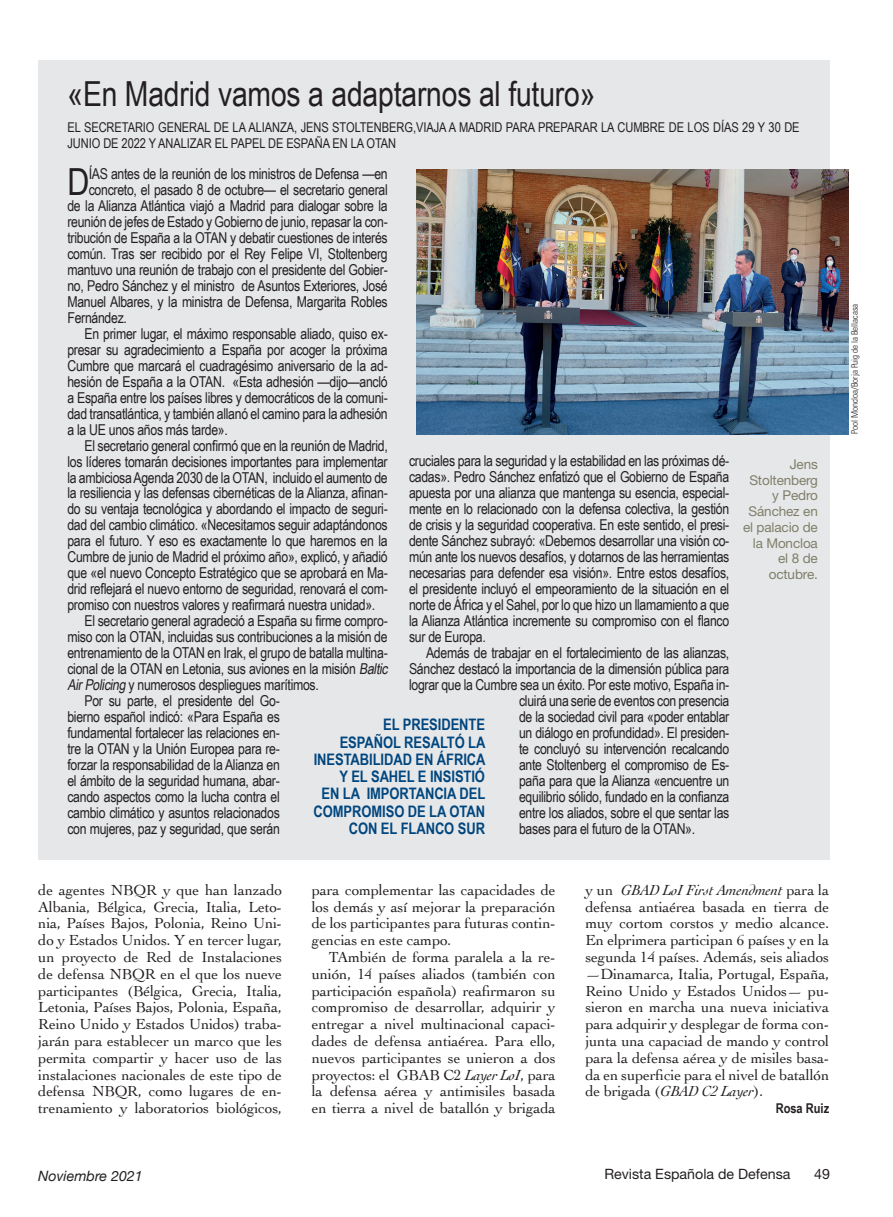
<style>
.page{position:relative;width:893px;height:1217px;background:#fff}
.page>*{position:absolute;margin:0;border:0;box-sizing:border-box;transform-origin:0 0}
.Texto_apoyo{font:37.35px "Arial Narrow";color:#231f20}
.Texto_apoyo-2{font:34.5px "Arial Narrow";letter-spacing:-.005em;color:#231f20}
.Texto_apoyo-3{font:700 15.9px/17.2px "Arial Narrow";letter-spacing:-.005em;color:#00467e;text-align:right}
.Texto_general{font:15.3px/16.8px "Cochin";letter-spacing:-.01em;color:#231f20;text-align:justify}
.Texto_apoyo-4{font:15px/15.9px "Arial Narrow";letter-spacing:-.02em;color:#231f20;text-align:justify}
.t1{font:14.25px "Helvetica Neue";color:#231f20}
.t2{font:italic 14.25px "Helvetica Neue";color:#231f20}
.Texto_apoyo-5{font:13.5px/15.9px "Arial Narrow";letter-spacing:-.005em;color:#231f20}
.Pie_de_foto{font:13.5px/15.8px "Helvetica Neue";letter-spacing:-.01em;color:#7f7f69;text-align:right}
.Firma{font:700 13.5px "Arial Narrow";color:#231f20}
.Crédito_foto{font:300 condensed 9px "Univers";letter-spacing:-.005em;color:#231f20}
.s1{font-style:italic}
</style>
<div class="page">
<div style="left:38px;top:60px;width:792px;height:800px;background:#e6e7e9"></div>
<img style="left:417px;top:170px;width:432px;height:264px">
<p class="Texto_apoyo-2" style="left:67px;top:68px;width:529px">«En Madrid vamos a adaptarnos al futuro»</p>
<p class="Texto_apoyo-5" style="left:67px;top:119px;width:734px">EL SECRETARIO GENERAL DE LA ALIANZA, JENS STOLTENBERG,VIAJA A MADRID PARA PREPARAR LA CUMBRE DE LOS DÍAS 29 Y 30 DE<br>JUNIO DE 2022 Y ANALIZAR EL PAPEL DE ESPAÑA EN LA OTAN</p>
<p class="Texto_apoyo" style="left:67px;top:154px;width:24px">D</p>
<p class="Texto_apoyo-4" style="left:89px;top:165px;width:300px">ÍAS antes de la reunión de los ministros de Defensa —en</p>
<p class="Texto_apoyo-4" style="left:89px;top:181px;width:300px">concreto, el pasado 8 de octubre— el secretario general</p>
<p class="Texto_apoyo-4" style="left:67px;top:197px;width:322px">de la Alianza Atlántica viajó a Madrid para dialogar sobre la</p>
<p class="Texto_apoyo-4" style="left:67px;top:213px;width:322px">reunión de jefes de Estado y Gobierno de junio, repasar la con-</p>
<p class="Texto_apoyo-4" style="left:67px;top:229px;width:322px">tribución de España a la OTAN y debatir cuestiones de interés</p>
<p class="Texto_apoyo-4" style="left:67px;top:245px;width:322px">común. Tras ser recibido por el Rey Felipe VI, Stoltenberg</p>
<p class="Texto_apoyo-4" style="left:67px;top:261px;width:322px">mantuvo una reunión de trabajo con el presidente del Gobier-</p>
<p class="Texto_apoyo-4" style="left:67px;top:277px;width:322px">no, Pedro Sánchez y el ministro de Asuntos Exteriores, José</p>
<p class="Texto_apoyo-4" style="left:67px;top:293px;width:322px">Manuel Albares, y la ministra de Defensa, Margarita Robles</p>
<p class="Texto_apoyo-4" style="left:67px;top:309px;width:61px">Fernández.</p>
<p class="Texto_apoyo-4" style="left:67px;top:325px;width:322px;text-indent:17px">En primer lugar, el máximo responsable aliado, quiso ex&shy;presar su agradecimiento a España por acoger la próxima Cumbre que marcará el cuadragésimo aniversario de la ad&shy;hesión de España a la OTAN. «Esta adhesión —dijo—ancló a España entre los países libres y democráticos de la comuni&shy;dad transatlántica, y también allanó el camino para la adhesión a la UE unos años más tarde».</p>
<p class="Texto_apoyo-4" style="left:67px;top:436px;width:322px;text-indent:17px">El secretario general confirmó que en la reunión de Madrid, los líderes tomarán decisiones importantes para implementar la ambiciosa Agenda 2030 de la OTAN, incluido el aumento de la resiliencia y las defensas cibernéticas de la Alianza, afinan&shy;do su ventaja tecnológica y abordando el impacto de seguri&shy;dad del cambio climático. «Necesitamos seguir adaptándonos para el futuro. Y eso es exactamente lo que haremos en la Cumbre de junio de Madrid el próximo año», explicó, y añadió que «el nuevo Concepto Estratégico que se aprobará en Ma&shy;drid reflejará el nuevo entorno de seguridad, renovará el com&shy;promiso con nuestros valores y reafirmará nuestra unidad».</p>
<p class="Texto_apoyo-4" style="left:67px;top:612px;width:325px;text-align:left;text-indent:17px">El secretario general agradeció a España su firme compro&shy;miso con la OTAN, incluidas sus contribuciones a la misión de entrenamiento de la OTAN en Irak, el grupo de batalla multina&shy;cional de la OTAN en Letonia, sus aviones en la misión <span class="s1">Baltic AirPolicing</span>y numerosos despliegues marítimos.</p>
<p class="Texto_apoyo-4" style="left:67px;top:692px;width:214px;text-indent:17px">Por su parte, el presidente del Go&shy;bierno español indicó: «Para España es fundamental fortalecer las relaciones en&shy;tre la OTAN y la Unión Europea para re&shy;forzar la responsabilidad de la Alianza en el ámbito de la seguridad humana, abar&shy;cando aspectos como la lucha contra el cambio climático y asuntos relacionados con mujeres, paz y seguridad, que serán</p>
<p class="Texto_apoyo-4" style="left:409px;top:452px;width:322px">cruciales para la seguridad y la estabilidad en las próximas dé&shy;cadas». Pedro Sánchez enfatizó que el Gobierno de España apuesta por una alianza que mantenga su esencia, especial&shy;mente en lo relacionado con la defensa colectiva, la gestión de crisis y la seguridad cooperativa. En este sentido, el presi&shy;dente Sánchez subrayó: «Debemos desarrollar una visión co&shy;mún ante los nuevos desafíos, y dotarnos de las herramientas necesarias para defender esa visión». Entre estos desafíos, el presidente incluyó el empeoramiento de la situación en el norte de África y el Sahel, por lo que hizo un llamamiento a que la Alianza Atlántica incremente su compromiso con el flanco sur de Europa.</p>
<p class="Texto_apoyo-4" style="left:426px;top:644px;width:305px">Además de trabajar en el fortalecimiento de las alianzas,</p>
<p class="Texto_apoyo-4" style="left:409px;top:660px;width:322px">Sánchez destacó la importancia de la dimensión pública para</p>
<p class="Texto_apoyo-4" style="left:409px;top:676px;width:322px">lograr que la Cumbre sea un éxito. Por este motivo, España in-</p>
<p class="Texto_apoyo-4" style="left:519px;top:692px;width:212px">cluirá una serie de eventos con presencia</p>
<p class="Texto_apoyo-4" style="left:519px;top:708px;width:212px">de la sociedad civil para «poder entablar</p>
<p class="Texto_apoyo-4" style="left:519px;top:724px;width:212px">un diálogo en profundidad». El presiden-</p>
<p class="Texto_apoyo-4" style="left:519px;top:740px;width:212px">te concluyó su intervención recalcando</p>
<p class="Texto_apoyo-4" style="left:519px;top:756px;width:212px">ante Stoltenberg el compromiso de Es-</p>
<p class="Texto_apoyo-4" style="left:519px;top:772px;width:212px">paña para que la Alianza «encuentre un</p>
<p class="Texto_apoyo-4" style="left:519px;top:788px;width:212px">equilibrio sólido, fundado en la confianza</p>
<p class="Texto_apoyo-4" style="left:519px;top:804px;width:212px">entre los aliados, sobre el que sentar las</p>
<p class="Texto_apoyo-4" style="left:519px;top:820px;width:178px">bases para el futuro de la OTAN».</p>
<p class="Texto_apoyo-3" style="left:314px;top:715px;width:173px">EL PRESIDENTE<br>ESPAÑOL RESALTÓ LA<br>INESTABILIDAD EN ÁFRICA<br>Y EL SAHEL E INSISTIÓ<br>EN LA IMPORTANCIA DEL<br>COMPROMISO DE LA OTAN<br>CON EL FLANCO SUR</p>
<p class="Pie_de_foto" style="left:743px;top:456px;width:76px">Jens<br>Stoltenberg y Pedro<br>Sánchez en el palacio de la Moncloa el 8 de octubre.</p>
<p class="Texto_general" style="left:38px;top:880px;width:245px">de agentes NBQR y que han lanzado Albania, Bélgica, Grecia, Italia, Leto&shy;nia, Países Bajos, Polonia, Reino Uni&shy;do y Estados Unidos. Y en tercer lugar, un proyecto de Red de Instalaciones de defensa NBQR en el que los nueve participantes (Bélgica, Grecia, Italia, Letonia, Países Bajos, Polonia, España, Reino Unido y Estados Unidos) traba&shy;jarán para establecer un marco que les permita compartir y hacer uso de las instalaciones nacionales de este tipo de defensa NBQR, como lugares de en&shy;trenamiento y laboratorios biológicos,</p>
<p class="Texto_general" style="left:312px;top:880px;width:245px">para complementar las capacidades de los demás y así mejorar la preparación de los participantes para futuras contin&shy;gencias en este campo.</p>
<p class="Texto_general" style="left:312px;top:947px;width:245px;text-indent:17px">TAmbién de forma paralela a la re&shy;unión, 14 países aliados (también con participación española) reafirmaron su compromiso de desarrollar, adquirir y entregar a nivel multinacional capaci&shy;dades de defensa antiaérea. Para ello, nuevos participantes se unieron a dos proyectos: el GBAB C2 <span class="s1">Layer LoI</span>, para la defensa aérea y antimisiles basada en tierra a nivel de batallón y brigada</p>
<p class="Texto_general" style="left:585px;top:880px;width:245px">y un <span class="s1">GBAD LoI First Amendment</span> para la defensa antiaérea basada en tierra de muy cortom corstos y medio alcance.<br>En elprimera participan 6 países y en la segunda 14 países. Además, seis aliados —Dinamarca, Italia, Portugal, España, Reino Unido y Estados Unidos— pu&shy;sieron en marcha una nueva iniciativa para adquirir y desplegar de forma con&shy;junta una capaciad de mando y control para la defensa aérea y de misiles basa&shy;da en superficie para el nivel de batallón de brigada (<span class="s1">GBAD C2 Layer</span>).</p>
<p class="Firma" style="left:776px;top:1097px;width:55px">Rosa Ruiz</p>
<p class="t2" style="left:38px;top:1165px;width:106px">Noviembre 2021</p>
<p class="t1" style="left:604px;top:1164px;width:188px">Revista Española de Defensa</p>
<p class="t1" style="left:814px;top:1164px;width:17px">49</p>
<p class="Crédito_foto" style="left:849px;top:434px;width:132px;rotate:-90deg">Pool Moncloa/Borja Puig de la Bellacasa</p>
</div>
